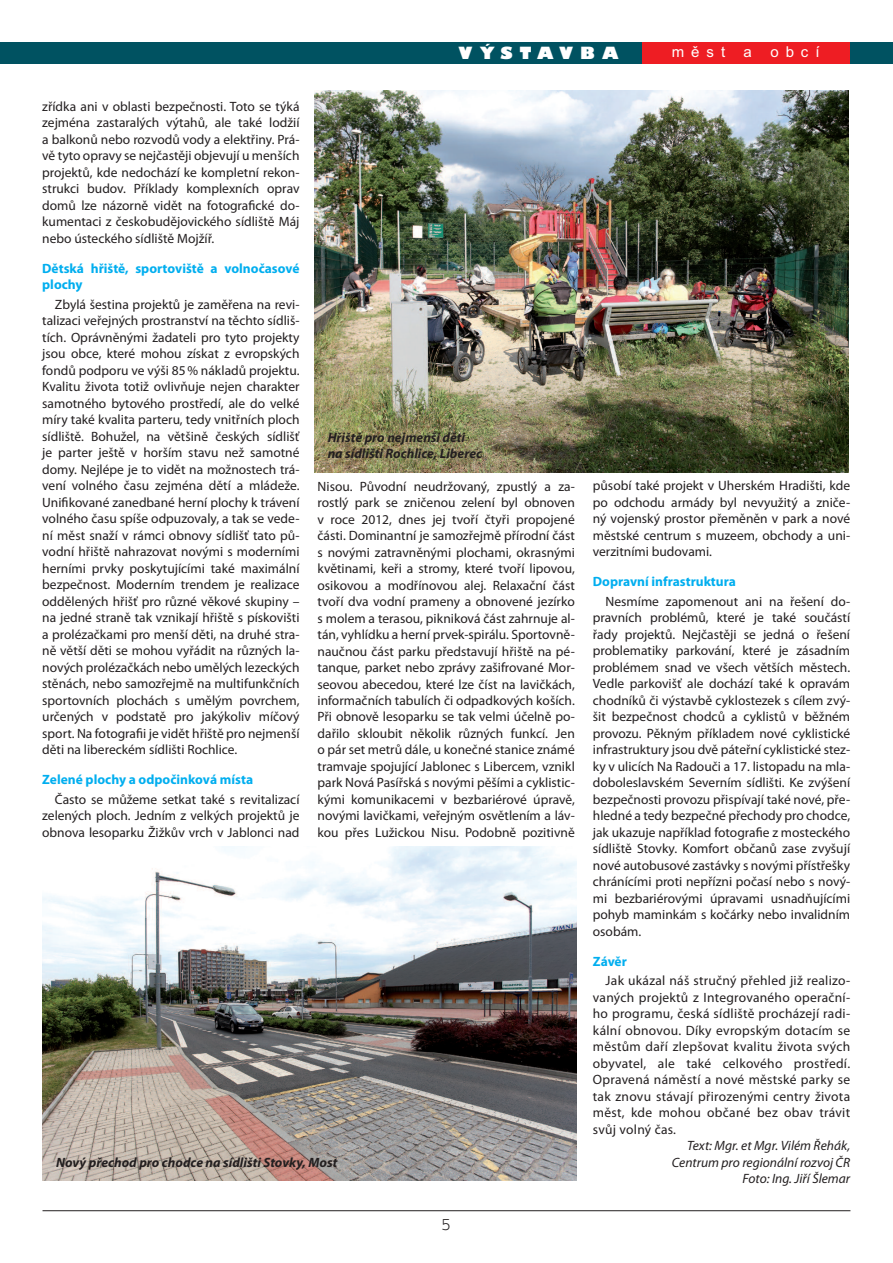
<style>
.page{position:relative;width:893px;height:1263px;background:#fff}
.page>*{position:absolute;margin:0;border:0;box-sizing:border-box;transform-origin:0 0}
.t1{font:18px "Courier";color:#231f20}
.t2{font:800 16.5px "Gill Sans";letter-spacing:.425em;color:#fff}
.t3{font:15px "Arial";letter-spacing:.46em;color:#fff}
.t4{font:13.5px/16.5px "Myriad Pro";color:#231f20;text-align:justify}
.t5{font:700 13.5px/16.5px "Myriad Pro";color:#00aeef}
.t6{font:italic 700 13.5px/16.5px "Myriad Pro";color:#231f20}
.t7{font:italic 13.5px/16.5px "Myriad Pro";color:#231f20;text-align:right}
</style>
<div class="page">
<div style="left:0;top:43px;width:892px;height:21px;background:#005261"></div>
<div style="left:642px;top:43px;width:208px;height:21px;background:#ee1d23"></div>
<hr style="left:43px;top:1210px;width:807px;height:1px;background:#231f20">
<img style="left:314px;top:91px;width:535px;height:381px">
<img style="left:42px;top:846px;width:535px;height:335px">
<p class="t2" style="left:459px;top:43px;width:161px">VÝSTAVBA</p>
<p class="t3" style="left:672px;top:42px;width:149px">měst a obcí</p>
<p class="t4" style="left:42px;top:98px;width:259px">zřídka ani v oblasti bezpečnosti. Toto se týká zejména zastaralých výtahů, ale také lodžií a balkonů nebo rozvodů vody a elektřiny. Prá&shy;vě tyto opravy se nejčastěji objevují u menších projektů, kde nedochází ke kompletní rekon&shy;strukci budov. Příklady komplexních oprav domů lze názorně vidět na fotografické do&shy;kumentaci z českobudějovického sídliště Máj nebo ústeckého sídliště Mojžíř.</p>
<p class="t5" style="left:42px;top:259px;width:259px">Dětská hřiště, sportoviště a volnočasové plochy</p>
<p class="t4" style="left:42px;top:296px;width:259px;text-indent:13px">Zbylá šestina projektů je zaměřena na revi&shy;talizaci veřejných prostranství na těchto sídliš&shy;tích. Oprávněnými žadateli pro tyto projekty jsou obce, které mohou získat z evropských fondů podporu ve výši 85 % nákladů projektu.<br>Kvalitu života totiž ovlivňuje nejen charakter samotného bytového prostředí, ale do velké míry také kvalita parteru, tedy vnitřních ploch sídliště. Bohužel, na většině českých sídlišť je parter ještě v horším stavu než samotné domy. Nejlépe je to vidět na možnostech trá&shy;vení volného času zejména dětí a mládeže.<br>Unifikované zanedbané herní plochy k trávení volného času spíše odpuzovaly, a tak se vede&shy;ní měst snaží v rámci obnovy sídlišť tato pů&shy;vodní hřiště nahrazovat novými s moderními herními prvky poskytujícími také maximální bezpečnost. Moderním trendem je realizace oddělených hřišť pro různé věkové skupiny – na jedné straně tak vznikají hřiště s pískovišti a prolézačkami pro menší děti, na druhé stra&shy;ně větší děti se mohou vyřádit na různých la&shy;nových prolézačkách nebo umělých lezeckých stěnách, nebo samozřejmě na multifunkčních sportovních plochách s umělým povrchem, určených v podstatě pro jakýkoliv míčový sport. Na fotografii je vidět hřiště pro nejmenší děti na libereckém sídlišti Rochlice.</p>
<p class="t5" style="left:42px;top:771px;width:212px">Zelené plochy a odpočinková místa</p>
<p class="t4" style="left:42px;top:791px;width:259px;text-indent:13px">Často se můžeme setkat také s revitalizací zelených ploch. Jedním z velkých projektů je obnova lesoparku Žižkův vrch v Jablonci nad</p>
<p class="t6" style="left:328px;top:428px;width:156px">Hřiště pro nejmenší děti na sídlišti Rochlice, Liberec</p>
<p class="t4" style="left:318px;top:477px;width:259px">Nisou. Původní neudržovaný, zpustlý a za&shy;rostlý park se zničenou zelení byl obnoven v roce 2012, dnes jej tvoří čtyři propojené části. Dominantní je samozřejmě přírodní část s novými zatravněnými plochami, okrasnými květinami, keři a stromy, které tvoří lipovou, osikovou a modřínovou alej. Relaxační část tvoří dva vodní prameny a obnovené jezírko s molem a terasou, pikniková část zahrnuje al&shy;tán, vyhlídku a herní prvek-spirálu. Sportovně&shy;naučnou část parku představují hřiště na pé&shy;tanque, parket nebo zprávy zašifrované Mor&shy;seovou abecedou, které lze číst na lavičkách, informačních tabulích či odpadkových koších.<br>Při obnově lesoparku se tak velmi účelně po&shy;dařilo skloubit několik různých funkcí. Jen o pár set metrů dále, u konečné stanice známé tramvaje spojující Jablonec s Libercem, vznikl park Nová Pasířská s novými pěšími a cyklistic&shy;kými komunikacemi v bezbariérové úpravě, novými lavičkami, veřejným osvětlením a láv&shy;kou přes Lužickou Nisu. Podobně pozitivně</p>
<p class="t4" style="left:593px;top:477px;width:259px">působí také projekt v Uherském Hradišti, kde po odchodu armády byl nevyužitý a zniče&shy;ný vojenský prostor přeměněn v park a nové městské centrum s muzeem, obchody a uni&shy;verzitními budovami.</p>
<p class="t5" style="left:593px;top:573px;width:145px">Dopravní infrastruktura</p>
<p class="t4" style="left:593px;top:593px;width:259px;text-indent:13px">Nesmíme zapomenout ani na řešení do&shy;pravních problémů, které je také součástí řady projektů. Nejčastěji se jedná o řešení problematiky parkování, které je zásadním problémem snad ve všech větších městech.<br>Vedle parkovišť ale dochází také k opravám chodníků či výstavbě cyklostezek s cílem zvý&shy;šit bezpečnost chodců a cyklistů v běžném provozu. Pěkným příkladem nové cyklistické infrastruktury jsou dvě páteřní cyklistické stez&shy;ky v ulicích Na Radouči a 17. listopadu na mla&shy;doboleslavském Severním sídlišti. Ke zvýšení bezpečnosti provozu přispívají také nové, pře&shy;hledné a tedy bezpečné přechody pro chodce, jak ukazuje například fotografie z mosteckého sídliště Stovky. Komfort občanů zase zvyšují nové autobusové zastávky s novými přístřešky chránícími proti nepřízni počasí nebo s nový&shy;mi bezbariérovými úpravami usnadňujícími pohyb maminkám s kočárky nebo invalidním osobám.</p>
<p class="t5" style="left:593px;top:953px;width:36px">Závěr</p>
<p class="t4" style="left:593px;top:972px;width:259px;text-indent:13px">Jak ukázal náš stručný přehled již realizo&shy;vaných projektů z Integrovaného operační&shy;ho programu, česká sídliště procházejí radi&shy;kální obnovou. Díky evropským dotacím se městům daří zlepšovat kvalitu života svých obyvatel, ale také celkového prostředí.<br>Opravená náměstí a nové městské parky se tak znovu stávají přirozenými centry života měst, kde mohou občané bez obav trávit svůj volný čas.</p>
<p class="t7" style="left:672px;top:1137px;width:180px">Text: Mgr. et Mgr. Vilém Řehák,<br>Centrum pro regionální rozvoj ČR<br>Foto: Ing. Jiří Šlemar</p>
<p class="t6" style="left:56px;top:1154px;width:283px">Nový přechod pro chodce na sídlišti Stovky, Most</p>
<h1 class="t1" style="left:441px;top:1215px;width:12px">5</h1>
</div>
